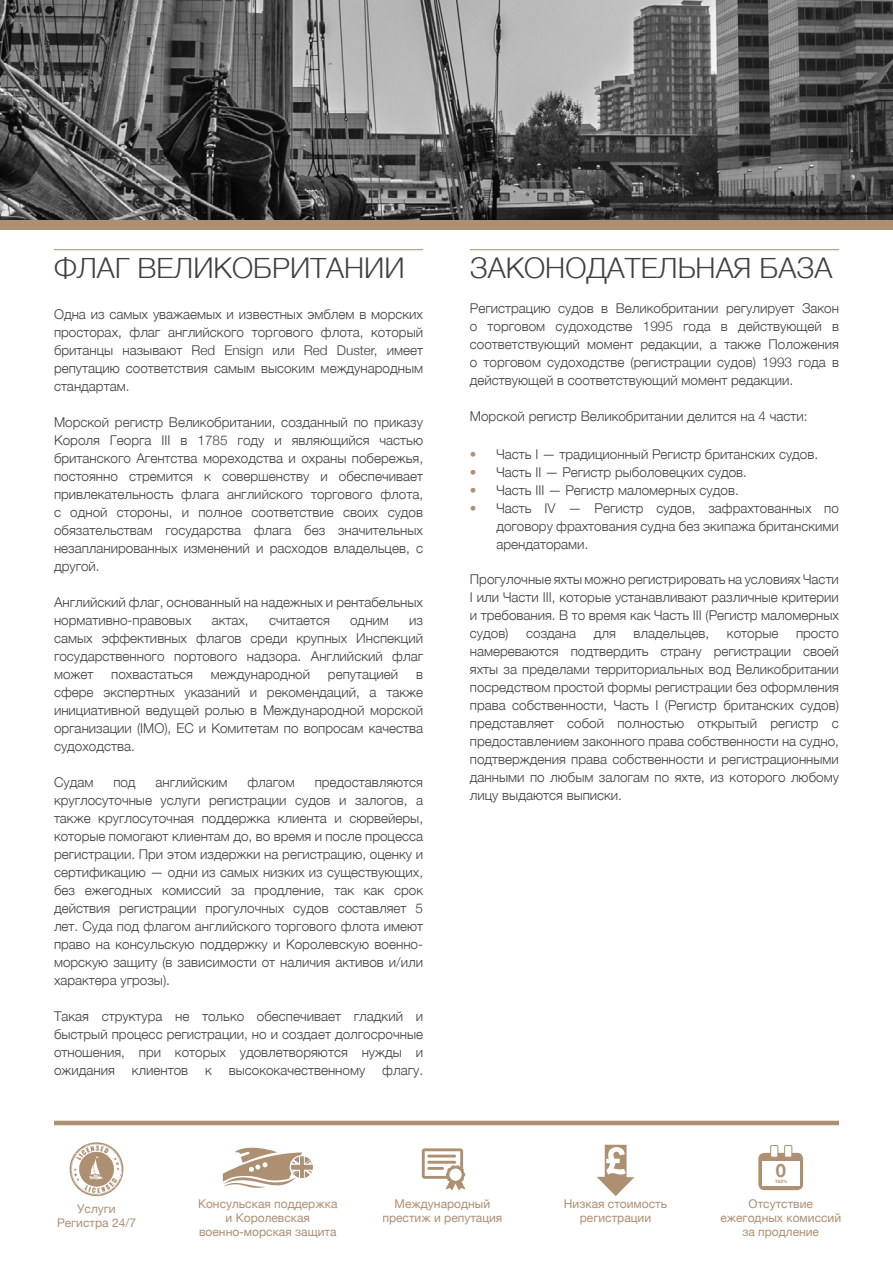
<style>
.page{position:relative;width:893px;height:1263px;background:#fff}
.page>*{position:absolute;margin:0;border:0;box-sizing:border-box;transform-origin:0 0}
.t1{font:300 28.5px "Helvetica";color:#404040}
.t2{font:700 18.3px "Helvetica Neue";color:#ad8f72}
.t3{font:300 13.5px/18px "Helvetica Neue";color:#404040;text-align:justify}
.t4{font:12px/14.4px "Helvetica Neue";color:#ad8f72;text-align:center}
.t5{font:700 4.5px "Helvetica";color:#ad8f72}
.s1{color:#ad8f72}
</style>
<div class="page">
<div style="left:0;top:215px;width:893px;height:15px;background:#ad8f72"></div>
<hr style="left:54px;top:249px;width:369px;height:1px;background:#ad8f72">
<hr style="left:470px;top:249px;width:369px;height:1px;background:#ad8f72">
<hr style="left:54px;top:1121px;width:785px;height:4px;background:#ad8f72">
<img style="left:0;top:0;width:893px;height:220px">
<svg style="left:422px;top:1148px;width:43px;height:42px"></svg>
<svg style="left:223px;top:1147px;width:90px;height:41px"></svg>
<svg style="left:70px;top:1142px;width:53px;height:54px"></svg>
<div style="left:758px;top:1153px;width:45px;height:37px;background:#ad8f72;border-radius:6px"></div>
<div style="left:762px;top:1161px;width:37px;height:25px;background:#fff"></div>
<div style="left:771px;top:1145px;width:7px;height:12px;background:#fff"></div>
<div style="left:770px;top:1145px;width:8px;height:12px;border:1px solid #ad8f72"></div>
<div style="left:785px;top:1145px;width:7px;height:12px;background:#fff"></div>
<div style="left:784px;top:1145px;width:8px;height:12px;border:1px solid #ad8f72"></div>
<svg style="left:597px;top:1145px;width:37px;height:51px"></svg>
<p class="t1" style="left:54px;top:244px;width:352px">ФЛАГ ВЕЛИКОБРИТАНИИ</p>
<p class="t3" style="left:54px;top:304px;width:371px">Одна из самых уважаемых и известных эмблем в морских просторах, флаг английского торгового флота, который британцы называют Red Ensign или Red Duster, имеет репутацию соответствия самым высоким международным стандартам.</p>
<p class="t3" style="left:54px;top:412px;width:371px">Морской регистр Великобритании, созданный по приказу Короля Георга III в 1785 году и являющийся частью британского Агентства мореходства и охраны побережья, постоянно стремится к совершенству и обеспечивает привлекательность флага английского торгового флота, с одной стороны, и полное соответствие своих судов обязательствам государства флага без значительных незапланированных изменений и расходов владельцев, с другой.</p>
<p class="t3" style="left:54px;top:592px;width:371px">Английский флаг, основанный на надежных и рентабельных нормативно-правовых</p>
<p class="t3" style="left:212px;top:610px;width:38px">актах,</p>
<p class="t3" style="left:269px;top:610px;width:62px">считается</p>
<p class="t3" style="left:350px;top:610px;width:40px">одним</p>
<p class="t3" style="left:54px;top:610px;width:371px;text-indent:355px">из самых эффективных флагов среди крупных Инспекций государственного портового надзора. Английский флаг может</p>
<p class="t3" style="left:111px;top:664px;width:83px">похвастаться</p>
<p class="t3" style="left:211px;top:664px;width:101px">международной</p>
<p class="t3" style="left:328px;top:664px;width:72px">репутацией</p>
<p class="t3" style="left:54px;top:664px;width:371px;text-indent:362px">в сфере экспертных указаний и рекомендаций, а также инициативной ведущей ролью в Международной морской организации (IMO), ЕС и Комитетам по вопросам качества судоходства.</p>
<p class="t3" style="left:54px;top:772px;width:41px">Судам</p>
<p class="t3" style="left:113px;top:772px;width:24px">под</p>
<p class="t3" style="left:156px;top:772px;width:74px">английским</p>
<p class="t3" style="left:247px;top:772px;width:49px">флагом</p>
<p class="t3" style="left:54px;top:772px;width:371px;text-indent:261px">предоставляются круглосуточные услуги регистрации судов и залогов, а также круглосуточная поддержка клиента и сюрвейеры, которые помогают клиентам до, во время и после процесса регистрации. При этом издержки на регистрацию, оценку и сертификацию — одни из самых низких из существующих, без ежегодных комиссий за продление, так как срок действия регистрации прогулочных судов составляет 5 лет. Суда под флагом английского торгового флота имеют право на консульскую поддержку и Королевскую военно&shy;морскую защиту (в зависимости от наличия активов и/или характера угрозы).</p>
<p class="t3" style="left:54px;top:1006px;width:371px">Такая структура не только обеспечивает гладкий и быстрый процесс регистрации, но и создает долгосрочные отношения, при которых удовлетворяются нужды и ожидания</p>
<p class="t3" style="left:132px;top:1060px;width:58px">клиентов</p>
<p class="t3" style="left:205px;top:1060px;width:8px">к</p>
<p class="t3" style="left:229px;top:1060px;width:138px">высококачественному</p>
<p class="t3" style="left:382px;top:1060px;width:42px">флагу.</p>
<p class="t1" style="left:470px;top:244px;width:364px">ЗАКОНОДАТЕЛЬНАЯ БАЗА</p>
<p class="t3" style="left:470px;top:298px;width:371px">Регистрацию судов в Великобритании регулирует Закон о торговом судоходстве 1995 года в действующей в соответствующий момент редакции, а также Положения о торговом судоходстве (регистрации судов) 1993 года в действующей в соответствующий момент редакции.</p>
<p class="t3" style="left:470px;top:406px;width:339px">Морской регистр Великобритании делится на 4 части:</p>
<p class="t3" style="left:470px;top:444px;width:350px"><span class="s1">•</span> Часть I — традиционный Регистр британских судов.</p>
<p class="t3" style="left:470px;top:462px;width:279px"><span class="s1">•</span> Часть II — Регистр рыболовецких судов.</p>
<p class="t3" style="left:470px;top:480px;width:270px"><span class="s1">•</span> Часть III — Регистр маломерных судов.</p>
<p class="t3" style="left:496px;top:498px;width:344px;text-indent:-26px"><span class="s1">•</span> Часть IV — Регистр судов, зафрахтованных по договору фрахтования судна без экипажа британскими арендаторами.</p>
<p class="t3" style="left:470px;top:569px;width:371px">Прогулочные яхты можно регистрировать на условиях Части I или Части III, которые устанавливают различные критерии и требования. В то время как Часть III (Регистр маломерных судов)</p>
<p class="t3" style="left:470px;top:623px;width:371px;text-indent:326px">просто намереваются подтвердить страну регистрации своей яхты за пределами территориальных вод Великобритании посредством простой формы регистрации без оформления права собственности, Часть I (Регистр британских судов) представляет собой полностью открытый регистр с предоставлением законного права собственности на судно, подтверждения права собственности и регистрационными данными по любым залогам по яхте, из которого любому лицу выдаются выписки.</p>
<p class="t3" style="left:526px;top:623px;width:52px">создана</p>
<p class="t3" style="left:594px;top:623px;width:24px">для</p>
<p class="t3" style="left:633px;top:623px;width:77px">владельцев,</p>
<p class="t3" style="left:727px;top:623px;width:53px">которые</p>
<h2 class="t2" style="left:776px;top:1156px;width:12px">0</h2>
<p class="t5" style="left:775px;top:1178px;width:14px">TAX%</p>
<p class="t4" style="left:57px;top:1202px;width:81px">Услуги<br>Регистра 24/7</p>
<p class="t4" style="left:382px;top:1197px;width:121px">Международный престиж и репутация</p>
<p class="t4" style="left:564px;top:1197px;width:105px">Низкая стоимость</p>
<p class="t4" style="left:198px;top:1197px;width:141px">Консульская поддержка и Королевская</p>
<p class="t4" style="left:199px;top:1225px;width:139px">военно-морская защита</p>
<p class="t4" style="left:580px;top:1211px;width:73px">регистрации</p>
<p class="t4" style="left:720px;top:1197px;width:122px">Отсутствие ежегодных комиссий</p>
<p class="t4" style="left:742px;top:1225px;width:78px">за продление</p>
</div>
